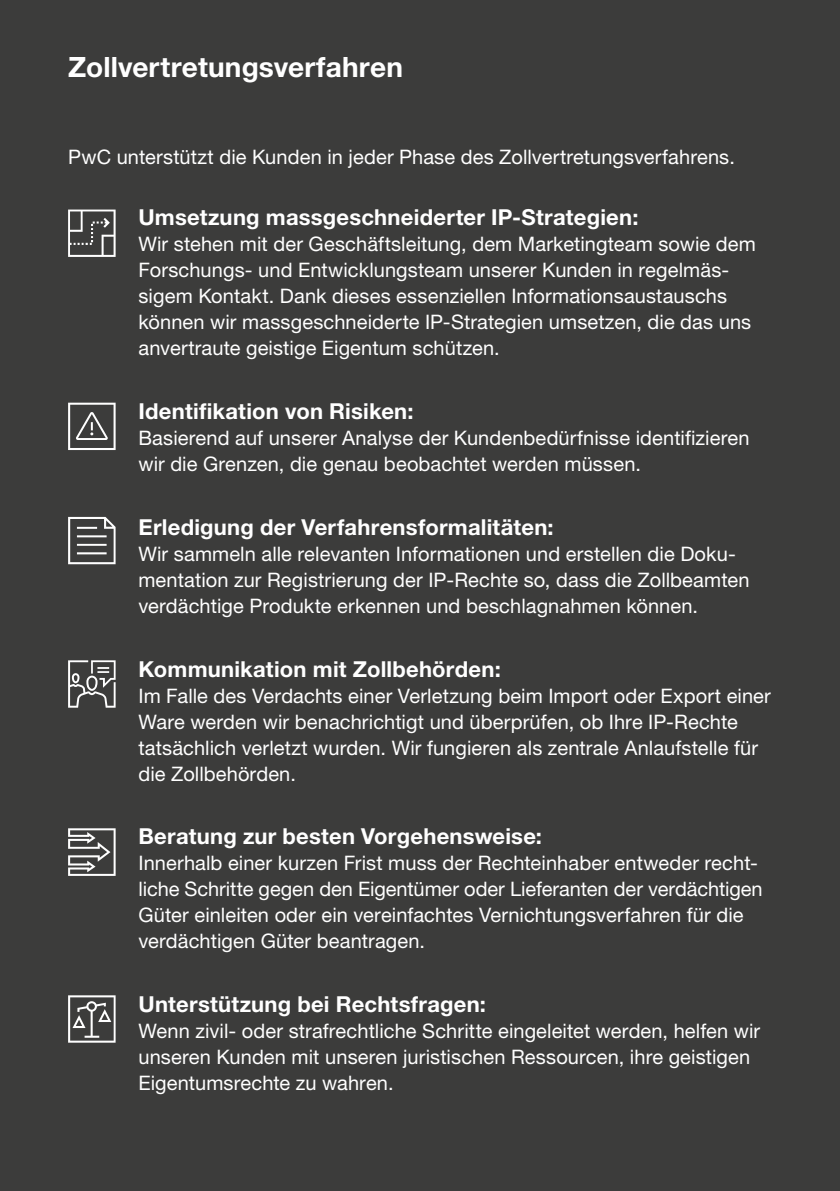
<style>
.page{position:relative;width:840px;height:1191px;background:#fff}
.page>*{position:absolute;margin:0;border:0;box-sizing:border-box;transform-origin:0 0}
.t1{font:700 28px "Helvetica Neue LT Std";letter-spacing:.005em;color:#fff}
.t2{font:700 22px "Helvetica Neue LT Std";letter-spacing:.01em;color:#fff}
.t3{font:20px/26px "Helvetica Neue LT Std";letter-spacing:.005em;color:#fff}
</style>
<div class="page">
<div style="left:0;top:0;width:839px;height:1191px;background:#3c3c3b"></div>
<svg style="left:68px;top:209px;width:47px;height:48px"></svg>
<svg style="left:68px;top:403px;width:47px;height:47px"></svg>
<svg style="left:68px;top:517px;width:47px;height:47px"></svg>
<svg style="left:68px;top:660px;width:47px;height:47px"></svg>
<svg style="left:68px;top:995px;width:47px;height:47px"></svg>
<svg style="left:68px;top:828px;width:47px;height:48px"></svg>
<h1 class="t1" style="left:68px;top:49px;width:336px">Zollvertretungsverfahren</h1>
<p class="t3" style="left:68px;top:144px;width:668px">PwC unterstützt die Kunden in jeder Phase des Zollvertretungsverfahrens.</p>
<p class="t2" style="left:138px;top:204px;width:501px">Umsetzung massgeschneiderter IP-Strategien:</p>
<p class="t3" style="left:138px;top:231px;width:618px">Wir stehen mit der Geschäftsleitung, dem Marketingteam sowie dem Forschungs- und Entwicklungsteam unserer Kunden in regelmäs&shy;sigem Kontakt. Dank dieses essenziellen Informationsaustauschs können wir massgeschneiderte IP-Strategien umsetzen, die das uns anvertraute geistige Eigentum schützen.</p>
<p class="t2" style="left:138px;top:398px;width:276px">Identifikation von Risiken:</p>
<p class="t3" style="left:138px;top:425px;width:612px">Basierend auf unserer Analyse der Kundenbedürfnisse identifizieren wir die Grenzen, die genau beobachtet werden müssen.</p>
<p class="t2" style="left:138px;top:513px;width:416px">Erledigung der Verfahrensformalitäten:</p>
<p class="t3" style="left:138px;top:540px;width:612px">Wir sammeln alle relevanten Informationen und erstellen die Doku&shy;mentation zur Registrierung der IP-Rechte so, dass die Zollbeamten verdächtige Produkte erkennen und beschlagnahmen können.</p>
<p class="t2" style="left:138px;top:655px;width:363px">Kommunikation mit Zollbehörden:</p>
<p class="t3" style="left:138px;top:682px;width:633px">Im Falle des Verdachts einer Verletzung beim Import oder Export einer Ware werden wir benachrichtigt und überprüfen, ob Ihre IP-Rechte tatsächlich verletzt wurden. Wir fungieren als zentrale Anlaufstelle für die Zollbehörden.</p>
<p class="t2" style="left:138px;top:823px;width:405px">Beratung zur besten Vorgehensweise:</p>
<p class="t3" style="left:138px;top:850px;width:625px">Innerhalb einer kurzen Frist muss der Rechteinhaber entweder recht&shy;liche Schritte gegen den Eigentümer oder Lieferanten der verdächtigen Güter einleiten oder ein vereinfachtes Vernichtungsverfahren für die verdächtigen Güter beantragen.</p>
<p class="t2" style="left:138px;top:990px;width:349px">Unterstützung bei Rechtsfragen:</p>
<p class="t3" style="left:138px;top:1017px;width:623px">Wenn zivil- oder strafrechtliche Schritte eingeleitet werden, helfen wir unseren Kunden mit unseren juristischen Ressourcen, ihre geistigen<br>Eigentumsrechte zu wahren.</p>
</div>
